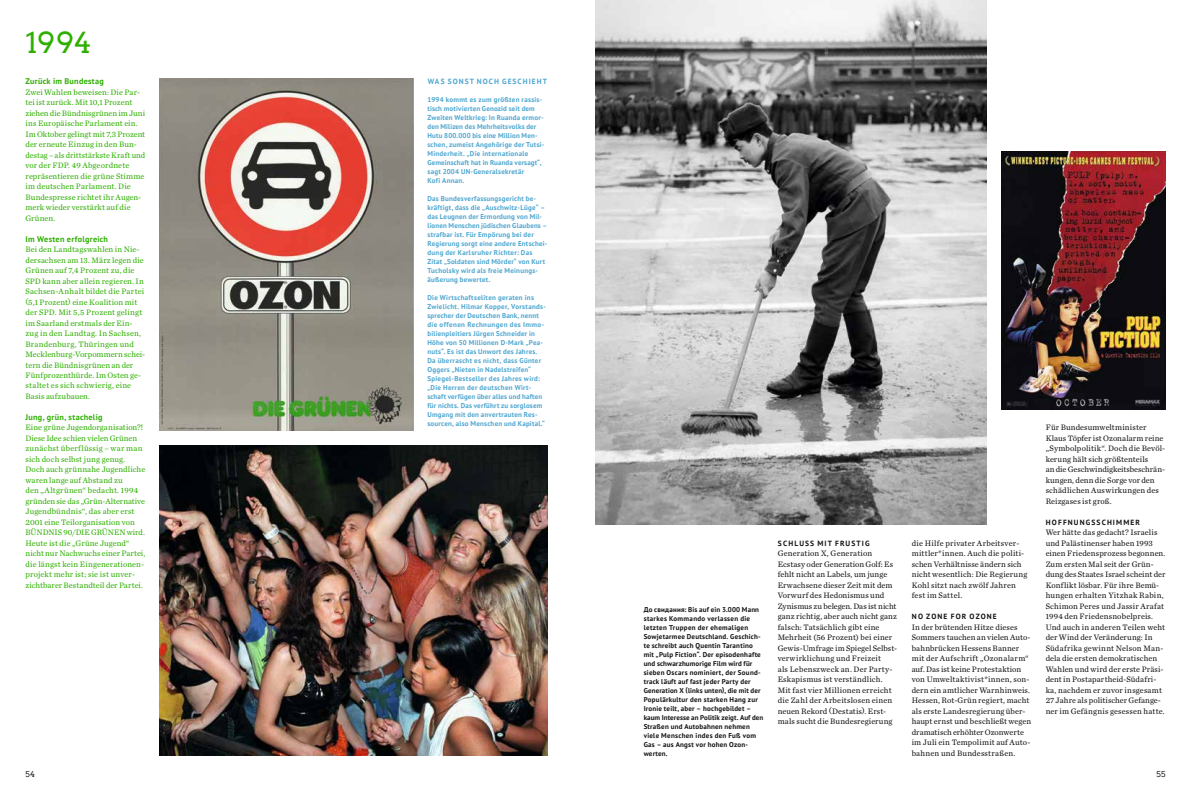
<style>
.page{position:relative;width:1191px;height:794px;background:#fff}
.page>*{position:absolute;margin:0;border:0;box-sizing:border-box;transform-origin:0 0}
.t1{font:29px "Arvo";color:#2eaf00}
.t2{font:8.2px/10.5px "Chronicle Text G2";letter-spacing:.01em;color:#141414}
.t3{font:8.2px/10.5px "Chronicle Text G2";letter-spacing:.01em;color:#2eaf00}
.t4{font:8px "Arvo";color:#141414}
.t5{font:700 7.5px "PT Sans";letter-spacing:.15em;color:#141414}
.t6{font:700 7.5px "PT Sans";color:#4da6d0}
.t7{font:700 7px/9px "PT Sans";letter-spacing:.03em;color:#4da6d0}
.t8{font:700 7px/9px "PT Sans";letter-spacing:.03em;color:#141414}
.s1{font-family:"PT Sans";font-weight:700}
</style>
<div class="page">
<img style="left:595px;top:0;width:391px;height:525px">
<img style="left:1001px;top:152px;width:164px;height:257px">
<img style="left:159px;top:446px;width:388px;height:309px">
<img style="left:159px;top:78px;width:254px;height:352px">
<h1 class="t1" style="left:26px;top:25px;width:68px">1994</h1>
<p class="t3" style="left:26px;top:76px;width:121px"><span class="s1">Zurück im Bundestag<br></span>Zwei Wa hlen beweisen: Die Pa r&shy;tei ist zurück . Mit 10,1 Prozent ziehen die Bündnisgr ünen im Juni ins Europäische Parlament ein.<br>Im Oktober geling t mit 7,3 Prozent der erneute Einzug in den Bun&shy;destag – als drittstärkste Kra ft und vor der FDP. 49 A bgeord nete repräsentieren die g rüne Stimme i m deutschen Pa rla ment . Die<br>Bundespresse richtet ihr Augen&shy;merk w ieder verstärkt auf die<br>Gr ünen.</p>
<p class="t3" style="left:26px;top:233px;width:121px"><span class="s1">Im Westen erfolgreich<br></span>Bei den La ndtagswa hlen in Nie&shy;dersachsen am 13. März legen die<br>Gr ünen au f 7,4 P rozent z u , d ie<br>SPD kann aber a llein reg ieren. In<br>Sachsen-A n ha lt bildet die Par tei (5,1 Prozent) eine Koa lition mit der SPD. Mit 5, 5 P rozent geli ng t im Saarland erstma ls der Ein-<br>z ug in den La ndt ag. In Sachsen,<br>Bra ndenbu rg , Thü r ingen u nd<br>Meck lenburg-Vorpommer n schei&shy;tern die Bündnisgr ünen an der<br>Fünfprozenthürde. Im Osten ge&shy;st a ltet es sich schw ier ig , eine<br>Basis au fzubauen.</p>
<p class="t3" style="left:26px;top:411px;width:121px"><span class="s1">Jung, grün, stachelig<br></span>Eine g rüne Jugendorganisation?!<br>Diese Idee schien vielen Grünen<br>z u näch st über f lüssig – wa r m a n sich doch selbst jung genug.<br>Doch auch g rünna he Jugendliche waren la nge auf Abstand zu<br>den „ A ltg r ü nen“ b ed acht . 1994 gr ünden sie das „Grün-A lternative<br>Jugendbü nd n is“, da s aber er st<br>2001 eine Teilorganisation von<br>BÜN DNIS 90/DIE GRÜNEN w ird.<br>Heute ist die „Grüne Jugend“ nicht nur Nachw uchs einer Partei, die längst kein Eingenerationen&shy;projek t meh r ist ; sie ist u nver&shy;zichtba rer Bestandteil der Partei.</p>
<p class="t6" style="left:428px;top:77px;width:121px">W A S S O N S T N O C H G E S C H I E H T</p>
<p class="t7" style="left:427px;top:95px;width:118px">1994 kommt es zum größten rassis&shy;tisch motivierten Genozid seit dem<br>Zweiten Weltkrieg: In Ruanda ermor&shy;den Milizen des Mehrheitsvolks der<br>Hutu 800.000 bis eine Million Men&shy;schen, zumeist Angehörige der Tutsi-<br>Minderheit. „Die internationale<br>Gemeinschaft hat in Ruanda versagt“, sagt 2004 UN-Generalsekretär<br>Kofi Annan.</p>
<p class="t7" style="left:427px;top:194px;width:121px">Das Bundesverfassungsgericht be&shy;kräftigt, dass die „Auschwitz-Lüge“ – das Leugnen der Ermordung von Mil&shy;lionen Menschen jüdischen Glaubens – strafbar ist. Für Empörung bei der Regierung sorgt eine andere Entschei&shy;dung der Karlsruher Richter: Das Zitat „Soldaten sind Mörder“ von Kurt Tucholsky wird als freie Meinungs&shy;äußerung bewertet.</p>
<p class="t7" style="left:427px;top:293px;width:120px">Die Wirtschaftseliten geraten ins Zwielicht. Hilmar Kopper, Vorstands&shy;sprecher der Deutschen Bank, nennt die of fenen Rechnungen des Immo&shy;bilienpleitiers Jürgen Schneider in Höhe von 50 Millionen D-Mark „Pea&shy;nuts“. Es ist das Unwort des Jahres.<br>Da überrascht es nicht, dass Günter Oggers „Nieten in Nadelstreifen“ Spiegel-Bestseller des Jahres wird: „Die Herren der deutschen Wirt&shy;schaft verfügen über alles und haften für nichts. Das verführt zu sorglosem Umgang mit den anvertrauten Res&shy;sourcen, also Menschen und Kapital.“</p>
<p class="t8" style="left:643px;top:604px;width:121px">До свидания: Bis auf ein 3.000 Mann starkes Kommando verlassen die letzten Truppen der ehemaligen Sowjetarmee Deutschland. Geschich&shy;te schreibt auch Quentin Tarantino mit „Pulp Fiction“. Der episodenhafte und schwarzhumorige Film wird für sieben Oscars nominiert, der Sound&shy;track läuft auf fast jeder Party der Generation X (links unten), die mit der Populärkultur den starken Hang zur Ironie teilt, aber – hochgebildet – kaum Interesse an Politik zeigt. Auf den Straßen und Autobahnen nehmen viele Menschen indes den Fuß vom Gas – aus Angst vor hohen Ozon&shy;werten.</p>
<p class="t5" style="left:778px;top:538px;width:93px">S C H L U S S M I T F R U S T I G</p>
<p class="t2" style="left:911px;top:537px;width:109px">d ie Hi l fe pr iv ater A rb eit sver-</p>
<p class="t2" style="left:777px;top:548px;width:96px">G ener at ion X , G enerat ion</p>
<p class="t2" style="left:911px;top:548px;width:114px">m it t ler *i n nen. Auch d ie pol it i-</p>
<p class="t2" style="left:777px;top:558px;width:117px">Ecstasy oder Generation Golf: Es</p>
<p class="t2" style="left:911px;top:558px;width:111px">schen Verhä ltnisse ä ndern sich</p>
<p class="t2" style="left:777px;top:569px;width:111px">fehlt nicht a n Labels, um junge</p>
<p class="t2" style="left:911px;top:569px;width:117px">nicht wesentlich: Die Reg ier ung</p>
<p class="t2" style="left:777px;top:579px;width:116px">Er wachsene dieser Zeit mit dem</p>
<p class="t2" style="left:911px;top:579px;width:106px">Koh l sitz t nach z wölf Ja hren</p>
<p class="t2" style="left:777px;top:590px;width:108px">Vor w ur f des Hedonismus und</p>
<p class="t2" style="left:911px;top:590px;width:52px">fest im Sat tel.</p>
<p class="t2" style="left:777px;top:600px;width:121px">Zynismus zu belegen. Das ist nicht ga nz richtig, aber auch nicht ga nz</p>
<p class="t5" style="left:912px;top:611px;width:86px">NO ZONE FOR OZONE</p>
<p class="t2" style="left:777px;top:621px;width:103px">fa l sch : Tatsäch lich g ibt ei ne</p>
<p class="t2" style="left:911px;top:621px;width:107px">In der br ütenden Hitze dieses</p>
<p class="t2" style="left:777px;top:632px;width:116px">Mehrheit (56 P rozent) bei einer</p>
<p class="t2" style="left:911px;top:632px;width:120px">Sommers tauchen an vielen Auto-</p>
<p class="t2" style="left:777px;top:642px;width:120px">Gew is-Umfrage im Spiegel Selbst-</p>
<p class="t2" style="left:911px;top:642px;width:109px">ba hnbr ücken Hessens Ba nner</p>
<p class="t2" style="left:777px;top:653px;width:105px">ver w irk lichung und Freizeit</p>
<p class="t2" style="left:911px;top:653px;width:118px">m it der Au fsch r i f t „Oz ona la r m“</p>
<p class="t2" style="left:777px;top:663px;width:116px">a ls Lebensz weck a n . Der Pa r t y-</p>
<p class="t2" style="left:911px;top:663px;width:111px">auf. Das ist keine Protesta ktion</p>
<p class="t2" style="left:777px;top:674px;width:106px">Eskapismus ist verstä nd lich.</p>
<p class="t2" style="left:911px;top:674px;width:119px">von Umwelta k tiv ist*innen, son-</p>
<p class="t2" style="left:777px;top:684px;width:115px">Mit fa st v ier M i l l ionen er r eicht</p>
<p class="t2" style="left:911px;top:684px;width:120px">der n ein a mtlicher Wa r n hinweis.</p>
<p class="t2" style="left:777px;top:695px;width:116px">d ie Za h l der A rbeit slosen ei nen</p>
<p class="t2" style="left:911px;top:695px;width:119px">Hessen, Rot-Gr ün reg iert, macht</p>
<p class="t2" style="left:777px;top:705px;width:110px">neuen Rekord (Destatis). Erst-</p>
<p class="t2" style="left:911px;top:705px;width:115px">a ls erste La ndesregier ung über-</p>
<p class="t2" style="left:777px;top:716px;width:116px">mals sucht die Bundesregier ung</p>
<p class="t2" style="left:911px;top:716px;width:121px">haupt ernst und beschließt wegen dramatisch erhöhter Ozonwer te im Juli ein Tempolimit au f Auto&shy;ba h nen u nd Bu ndesst ra ß en.</p>
<p class="t2" style="left:1045px;top:422px;width:121px">Für Bundesumweltminister<br>Klaus Töpfer ist Ozonalarm reine „ Sy mbolpoliti k“. Doch die Bevöl&shy;kerung hält sich größtenteils<br>an die Geschwindigkeitsbeschrän&shy;kungen, denn die Sorge vor den schäd lichen Aus w irk u ngen des<br>Reizgases ist groß.</p>
<p class="t5" style="left:1046px;top:517px;width:96px">HOFFNUNGSSCHIMMER</p>
<p class="t2" style="left:1045px;top:527px;width:121px">Wer hätte das gedacht? Israelis und Pa lästinenser haben 1993 einen Friedensprozess begonnen.<br>Zum ersten Ma l seit der Grün&shy;dung des Staates Israel scheint der<br>Konf lik t lösba r. Für ihre Bemü&shy;hu ngen erha lt en Yitzh a k R a bin ,<br>Sch i mon Peres u nd Jassir A ra fat<br>1994 den Fr iedensnobelpreis.<br>Und auch i n a nderen Tei len weht der Wind der Veränderung: In<br>Süd a f r i k a gew i n nt Nelson Ma n&shy;dela die ersten demokratischen<br>Wa hlen und w ird der erste Präsi&shy;dent in Postapa rtheid-Süda fri-<br>k a , nachdem er z uvor i n sgesa mt<br>27 Jahre als politischer Gefange&shy;ner im Gef äng nis gesessen hat te.</p>
<p class="t4" style="left:26px;top:769px;width:11px">54</p>
<p class="t4" style="left:1156px;top:769px;width:10px">55</p>
</div>
